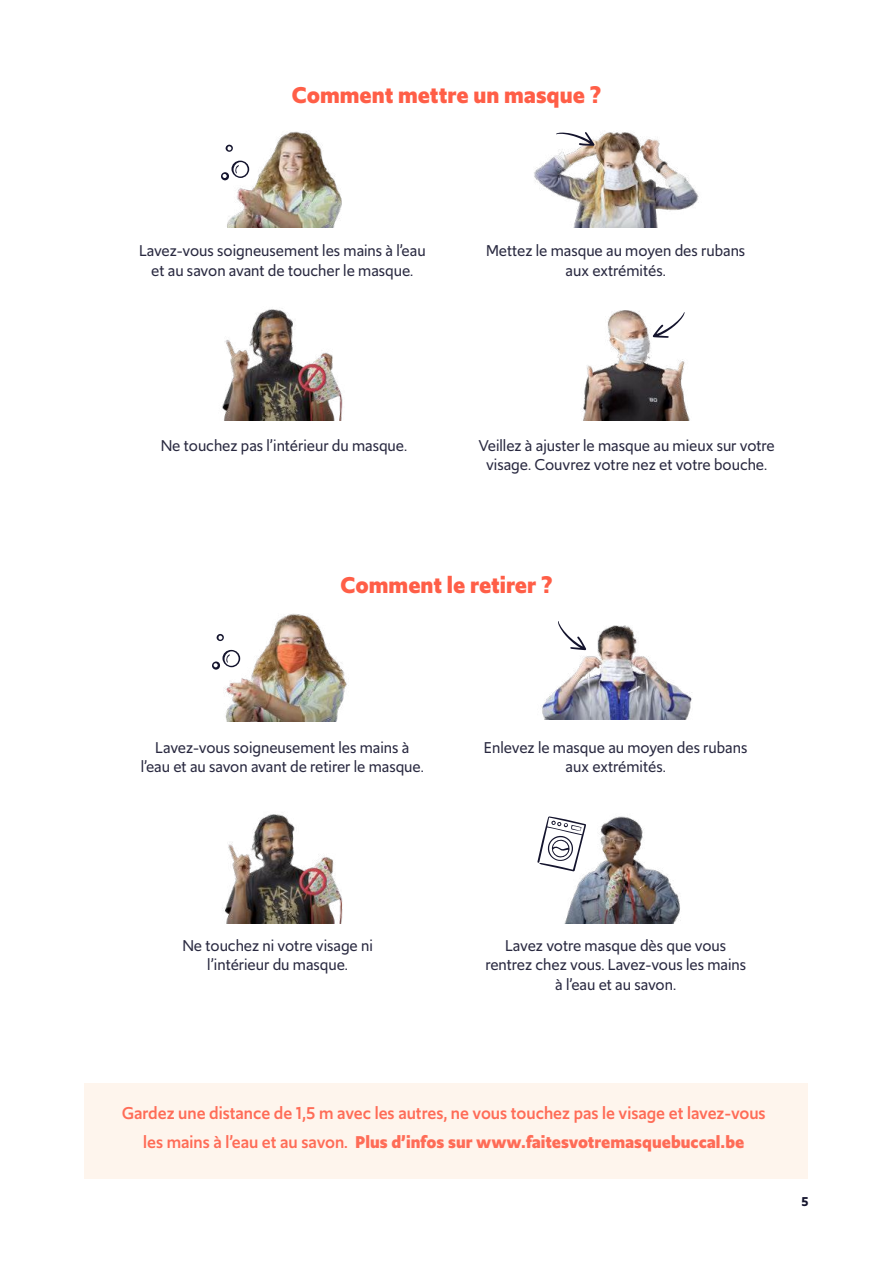
<style>
.page{position:relative;width:893px;height:1263px;background:#fff}
.page>*{position:absolute;margin:0;border:0;box-sizing:border-box;transform-origin:0 0}
.t1{font:700 24px "Upgrade";color:#ff5e47}
.t2{font:500 18px/28.5px "Upgrade";color:#ff6c57;text-align:center}
.t3{font:16.5px/19.5px "Upgrade";color:#292940;text-align:center}
.t4{font:600 13.5px "Upgrade";color:#14142d}
.s1{font-weight:700}
</style>
<div class="page">
<img style="left:534px;top:132px;width:165px;height:95px">
<svg style="left:556px;top:132px;width:39px;height:14px"></svg>
<img style="left:223px;top:131px;width:119px;height:96px">
<svg style="left:226px;top:145px;width:7px;height:7px"></svg>
<svg style="left:221px;top:161px;width:28px;height:19px"></svg>
<img style="left:220px;top:613px;width:127px;height:108px">
<svg style="left:217px;top:634px;width:7px;height:7px"></svg>
<svg style="left:212px;top:650px;width:28px;height:20px"></svg>
<img style="left:222px;top:309px;width:121px;height:112px">
<img style="left:224px;top:814px;width:119px;height:109px">
<svg style="left:537px;top:816px;width:25px;height:53px"></svg>
<img style="left:562px;top:816px;width:119px;height:107px">
<img style="left:542px;top:625px;width:150px;height:95px">
<svg style="left:558px;top:621px;width:28px;height:29px"></svg>
<img style="left:582px;top:310px;width:108px;height:110px">
<svg style="left:653px;top:312px;width:32px;height:26px"></svg>
<div style="left:84px;top:1083px;width:724px;height:96px;background:#fef5ed"></div>
<h1 class="t1" style="left:291px;top:79px;width:311px">Comment mettre un masque ?</h1>
<p class="t3" style="left:139px;top:241px;width:288px">Lavez-vous soigneusement les mains à l’eau et au savon avant de toucher le masque.</p>
<p class="t3" style="left:486px;top:241px;width:261px">Mettez le masque au moyen des rubans aux extrémités.</p>
<p class="t3" style="left:161px;top:435px;width:248px">Ne touchez pas l’intérieur du masque.</p>
<p class="t3" style="left:479px;top:435px;width:298px">Veillez à ajuster le masque au mieux sur votre visage. Couvrez votre nez et votre bouche.</p>
<h1 class="t1" style="left:340px;top:569px;width:214px">Comment le retirer ?</h1>
<p class="t3" style="left:141px;top:737px;width:285px">Lavez-vous soigneusement les mains à l’eau et au savon avant de retirer le masque.</p>
<p class="t3" style="left:484px;top:737px;width:265px">Enlevez le masque au moyen des rubans aux extrémités.</p>
<p class="t3" style="left:182px;top:935px;width:192px">Ne touchez ni votre visage ni l’intérieur du masque.</p>
<p class="t3" style="left:485px;top:935px;width:262px">Lavez votre masque dès que vous rentrez chez vous. Lavez-vous les mains à l’eau et au savon.</p>
<p class="t2" style="left:122px;top:1099px;width:645px">Gardez une distance de 1,5 m avec les autres, ne vous touchez pas le visage et lavez-vous les mains à l’eau et au savon. <span class="s1">Plus d’infos sur www.faitesvotremasquebuccal.be</span></p>
<p class="t4" style="left:801px;top:1193px;width:9px">5</p>
</div>
